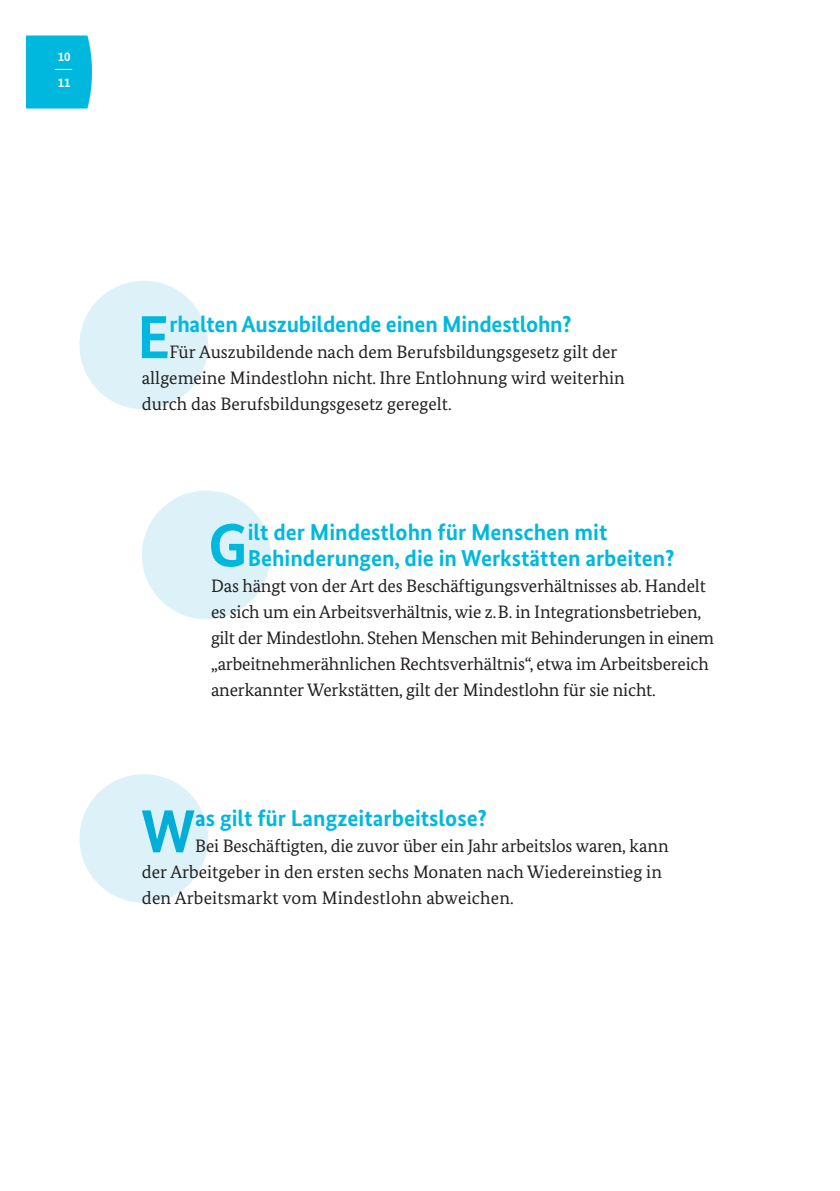
<style>
.page{position:relative;width:840px;height:1191px;background:#fff}
.page>*{position:absolute;margin:0;border:0;box-sizing:border-box;transform-origin:0 0}
.t1{font:700 60.6px "Bundes Sans";color:#00b8de}
.t2{font:700 23px/26px "Bundes Sans";color:#00b8de}
.t3{font:18px/26px "Bundes Serif";letter-spacing:-.01em;color:#231f20}
.t4{font:700 12.8px/26.2px "Bundes Sans";color:#fff}
</style>
<div class="page">
<div style="left:26px;top:36px;width:66px;height:72px;background:#00b8de"></div>
<div style="left:79px;top:281px;width:129px;height:128px;background:#dcf2f8;border-radius:50%"></div>
<div style="left:142px;top:490px;width:128px;height:129px;background:#dcf2f8;border-radius:50%"></div>
<div style="left:79px;top:774px;width:129px;height:128px;background:#dcf2f8;border-radius:50%"></div>
<p class="t4" style="left:58px;top:44px;width:14px">10<br>11</p>
<h3 class="t1" style="left:137px;top:300px;width:34px">E</h3>
<h3 class="t2" style="left:169px;top:311px;width:404px">rhalten Auszubildende einen Mindestlohn?</h3>
<p class="t3" style="left:142px;top:339px;width:484px;text-indent:27px">Für Auszubildende nach dem Berufsbildungsgesetz gilt der allgemeine Mindestlohn nicht. Ihre Entlohnung wird weiterhin durch das Berufsbildungsgesetz geregelt.</p>
<h3 class="t1" style="left:208px;top:508px;width:41px">G</h3>
<h3 class="t2" style="left:247px;top:519px;width:428px">ilt der Mindestlohn für Menschen mit<br>Behinderungen, die in Werkstätten arbeiten?</h3>
<p class="t3" style="left:211px;top:573px;width:504px">Das hängt von der Art des Beschäftigungsverhältnisses ab. Handelt es sich um ein Arbeitsverhältnis, wie z. B. in Integrationsbetrieben, gilt der Mindestlohn. Stehen Menschen mit Behinderungen in einem „arbeitnehmerähnlichen Rechtsverhältnis“, etwa im Arbeitsbereich anerkannter Werkstätten, gilt der Mindestlohn für sie nicht.</p>
<h3 class="t1" style="left:141px;top:794px;width:56px">W</h3>
<h3 class="t2" style="left:195px;top:805px;width:293px">as gilt für Langzeitarbeitslose?</h3>
<p class="t3" style="left:142px;top:833px;width:528px;text-indent:53px">Bei Beschäftigten, die zuvor über ein Jahr arbeitslos waren, kann der Arbeitgeber in den ersten sechs Monaten nach Wiedereinstieg in den Arbeitsmarkt vom Mindestlohn abweichen.</p>
</div>
